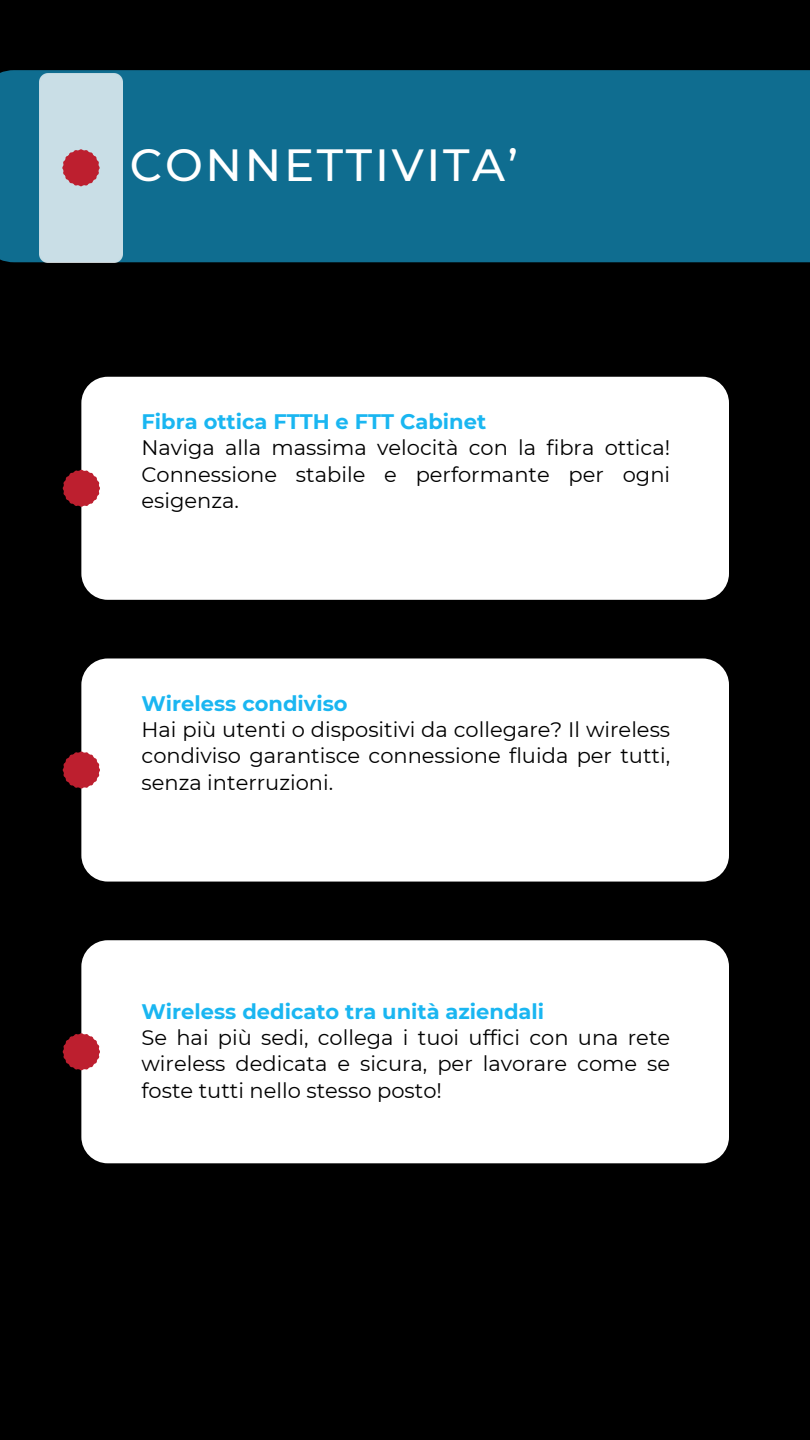
<style>
.page{position:relative;width:810px;height:1440px;background:#000}
.page>*{position:absolute;margin:0;border:0;box-sizing:border-box;transform-origin:0 0}
.t1{font:500 45px "Montserrat";letter-spacing:.06em;color:#fff}
.t2{font:21px/26.2px "Montserrat";color:#000;text-align:justify}
.t3{font:700 21px "Montserrat";color:#1ab6f1}
</style>
<div class="page">
<div style="left:81px;top:940px;width:648px;height:223px;background:#fff;border-radius:26px"></div>
<svg style="left:63px;top:1033px;width:37px;height:37px"></svg>
<div style="left:81px;top:658px;width:648px;height:224px;background:#fff;border-radius:26px"></div>
<svg style="left:63px;top:751px;width:37px;height:38px"></svg>
<div style="left:81px;top:377px;width:648px;height:223px;background:#fff;border-radius:26px"></div>
<svg style="left:63px;top:470px;width:37px;height:37px"></svg>
<div style="left:0;top:70px;width:810px;height:192px;background:#0f6d90"></div>
<div style="left:39px;top:73px;width:84px;height:189px;background:#c9dee6"></div>
<svg style="left:62px;top:149px;width:38px;height:37px"></svg>
<p class="t1" style="left:130px;top:138px;width:390px">CONNETTIVITA’</p>
<p class="t3" style="left:142px;top:409px;width:346px">Fibra ottica FTTH e FTT Cabinet</p>
<p class="t2" style="left:142px;top:435px;width:530px">Naviga alla massima velocità con la fibra ottica!<br>Connessione stabile e performante per ogni esigenza.</p>
<p class="t3" style="left:142px;top:690px;width:208px">Wireless condiviso</p>
<p class="t2" style="left:142px;top:716px;width:530px">Hai più utenti o dispositivi da collegare? Il wireless condiviso garantisce connessione fluida per tutti, senza interruzioni.</p>
<p class="t3" style="left:142px;top:998px;width:404px">Wireless dedicato tra unità aziendali</p>
<h1 class="t2" style="left:142px;top:1024px;width:530px">Se hai più sedi, collega i tuoi uffici con una rete wireless dedicata e sicura, per lavorare come se foste tutti nello stesso posto!</h1>
</div>
